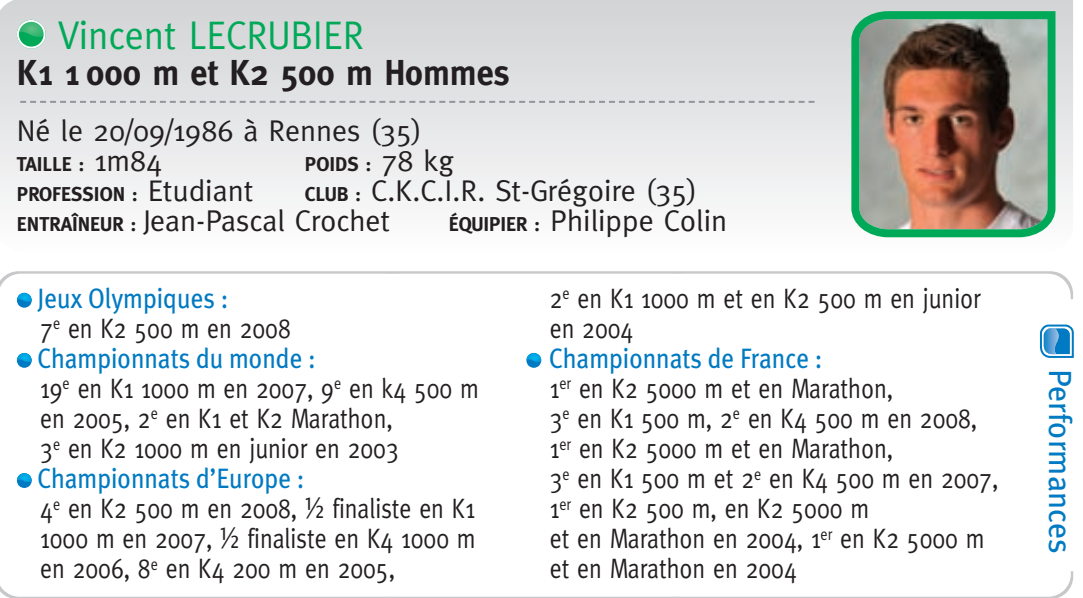
<style>
.page{position:relative;width:1083px;height:598px;background:#fff}
.page>*{position:absolute;margin:0;border:0;box-sizing:border-box;transform-origin:0 0}
.t1{font:40px "Meta";color:#00a957;scale:.95 1}
.t2{font:700 36px "Meta";color:#231f20;scale:.95 1}
.t3{font:32px "Meta Plus";color:#007ac2}
.t4{font:30px/30px "Meta";color:#231f20}
.t5{font:28px/30px "Meta";color:#231f20;scale:.85 1}
.t6{font:28px "Meta Plus";color:#007ac2;scale:.9 1}
.t7{font:700 20px "Meta";color:#231f20}
.s1{font-weight:400;font-size:30px}
.s2{font-weight:700;font-size:20px}
.s3{font-family:"Lucida Grande"}
</style>
<div class="page">
<svg style="left:0;top:0;width:1073px;height:238px"></svg>
<svg style="left:20px;top:101px;width:794px;height:2px;background:#b5b6b9"></svg>
<svg style="left:17px;top:20px;width:29px;height:29px"></svg>
<div style="left:17px;top:20px;width:29px;height:29px;border:4px solid #fff;border-radius:50%"></div>
<svg style="left:17px;top:473px;width:15px;height:14px"></svg>
<svg style="left:17px;top:352px;width:15px;height:15px"></svg>
<svg style="left:17px;top:299px;width:15px;height:8px"></svg>
<svg style="left:526px;top:352px;width:15px;height:15px"></svg>
<img style="left:851px;top:11px;width:204px;height:226px">
<svg style="left:0;top:271px;width:1073px;height:28px"></svg>
<svg style="left:1040px;top:324px;width:34px;height:33px"></svg>
<svg style="left:0;top:571px;width:1073px;height:26px"></svg>
<h1 class="t1" style="left:58px;top:11px;width:324px">Vincent LECRUBIER</h1>
<p class="t2" style="left:17px;top:51px;width:520px">K1 1 000 m et K2 500 m Hommes</p>
<p class="t4" style="left:17px;top:115px;width:406px">Né le 20/09/1986 à Rennes (35)</p>
<p class="t7" style="left:17px;top:152px;width:147px">TAILLE : <span class="s1">1m84</span></p>
<p class="t7" style="left:305px;top:152px;width:151px">POIDS : <span class="s1">78 kg</span></p>
<p class="t7" style="left:17px;top:182px;width:238px">PROFESSION : <span class="s1">Etudiant</span></p>
<p class="t4" style="left:17px;top:175px;width:682px;text-indent:288px"><span class="s2">CLUB :</span> C.K.C.I.R. St-Grégoire (35)<br><span class="s2">ENTRAÎNEUR :</span> Jean-Pascal Crochet</p>
<p class="t4" style="left:449px;top:205px;width:280px"><span class="s2">ÉQUIPIER :</span> Philippe Colin</p>
<p class="t6" style="left:37px;top:281px;width:214px">Jeux Olympiques :</p>
<p class="t5" style="left:40px;top:313px;width:296px">7<sup>e</sup> en K2 500 m en 2008</p>
<p class="t6" style="left:37px;top:341px;width:311px">Championnats du monde :</p>
<p class="t5" style="left:40px;top:373px;width:518px">19<sup>e</sup> en K1 1000 m en 2007, 9<sup>e</sup> en k4 500 m en 2005, 2<sup>e</sup> en K1 et K2 Marathon,<br>3<sup>e</sup> en K2 1000 m en junior en 2003</p>
<p class="t6" style="left:37px;top:461px;width:298px">Championnats d’Europe :</p>
<p class="t5" style="left:40px;top:493px;width:514px;text-align:justify">4<sup>e</sup> en K2 500 m en 2008, <span class="s3">½</span> finaliste en K1<br>1000 m en 2007, <span class="s3">½</span> finaliste en K4 1000 m en 2006, 8<sup>e</sup> en K4 200 m en 2005,</p>
<p class="t5" style="left:550px;top:283px;width:509px">2<sup>e</sup> en K1 1000 m et en K2 500 m en junior en 2004</p>
<p class="t6" style="left:549px;top:341px;width:305px">Championnats de France :</p>
<p class="t5" style="left:550px;top:373px;width:529px">1<sup>er</sup> en K2 5000 m et en Marathon,<br>3<sup>e</sup> en K1 500 m, 2<sup>e</sup> en K4 500 m en 2008,<br>1<sup>er</sup> en K2 5000 m et en Marathon,<br>3<sup>e</sup> en K1 500 m et 2<sup>e</sup> en K4 500 m en 2007,<br>1<sup>er</sup> en K2 500 m, en K2 5000 m<br>et en Marathon en 2004, 1<sup>er</sup> en K2 5000 m et en Marathon en 2004</p>
<p class="t3" style="left:1079px;top:368px;width:187px;rotate:90deg">Performances</p>
</div>
